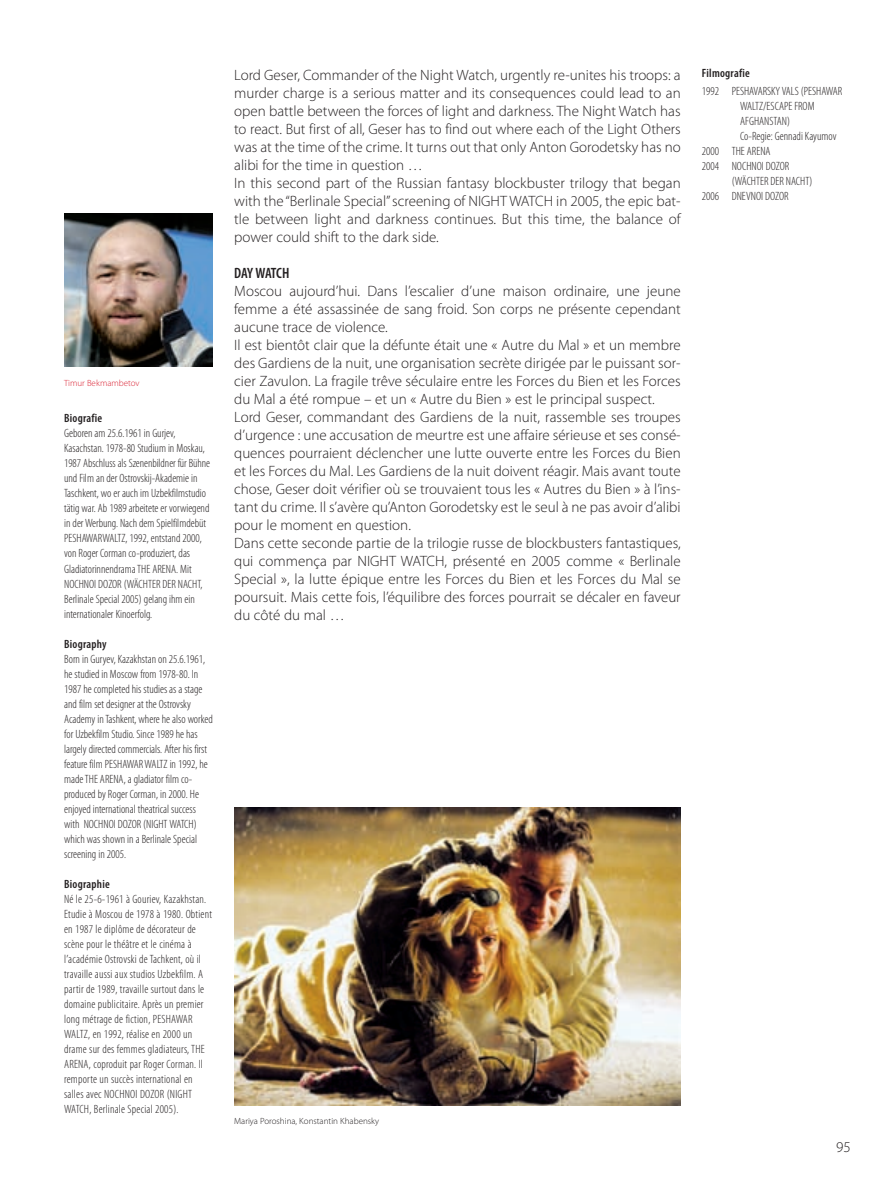
<style>
.page{position:relative;width:893px;height:1191px;background:#fff}
.page>*{position:absolute;margin:0;border:0;box-sizing:border-box;transform-origin:0 0}
.t1{font:300 15px/18px "Myriad Pro";color:#231f20}
.t2{font:600 condensed 15px "Myriad Pro";letter-spacing:-.025em;color:#231f20}
.t3{font:300 condensed 12px/15px "Myriad Pro";color:#231f20}
.t4{font:300 condensed 12px/15px "Myriad Pro";letter-spacing:.02em;color:#231f20}
.t5{font:600 condensed 12px "Myriad Pro";letter-spacing:.02em;color:#231f20}
.t6{font:300 9px "Myriad Pro";color:#231f20}
.t7{font:300 9px "Myriad Pro";color:#da2031}
</style>
<div class="page">
<img style="left:64px;top:213px;width:149px;height:153px">
<img style="left:234px;top:807px;width:447px;height:298px">
<p class="t7" style="left:64px;top:379px;width:77px">Timur Bekmambetov</p>
<p class="t5" style="left:64px;top:414px;width:40px">Biografie</p>
<p class="t3" style="left:64px;top:427px;width:147px">Geboren am 25.6.1961 in Gurjev, Kasachstan. 1978-80 Studium in Moskau, 1987 Abschluss als Szenenbildner für Bühne und Film an der Ostrovskij-Akademie in Taschkent, wo er auch im Uzbekfilm studio tätig war. Ab 1989 arbeitete er vorwiegend in der Werbung. Nach dem Spielfilmdebüt PESHAWARWALTZ, 1992, entstand 2000, von Roger Corman co-produziert, das Gladiato rinnendrama THE ARENA. Mit NOCHNOI DOZOR (WÄCHTER DER NACHT, Berlinale Special 2005) gelang ihm ein internatio naler Kinoerfolg.</p>
<p class="t5" style="left:64px;top:639px;width:44px">Biography</p>
<p class="t3" style="left:64px;top:652px;width:150px">Born in Guryev, Kazakhstan on 25.6.1961, he studied in Moscow from 1978-80. In 1987 he completed his studies as a stage and film set designer at the Ostrovsky Academy in Tashkent, where he also worked for Uzbekfilm Studio. Since 1989 he has largely directed commercials. After his first feature film PESHAWAR WALTZ in 1992, he made THE ARENA, a gladiator film co&shy;produced by Roger Corman, in 2000. He enjoyed international theatrical success with NOCHNOI DOZOR (NIGHT WATCH) which was shown in a Berlinale Special screening in 2005.</p>
<p class="t5" style="left:64px;top:879px;width:47px">Biographie</p>
<p class="t4" style="left:64px;top:892px;width:149px">Né le 25-6-1961 à Gouriev, Kazakhstan.<br>Etudie à Moscou de 1978 à 1980. Obtient en 1987 le diplôme de décorateur de scène pour le théâtre et le cinéma à l’académie Ostrovski de Tachkent, où il travaille aussi aux studios Uzbekfilm. A partir de 1989, travaille surtout dans le domaine publicitaire. Après un premier long métrage de fiction, PESHAWAR WALTZ, en 1992, réalise en 2000 un drame sur des femmes gladiateurs, THE ARENA, coproduit par Roger Corman. Il remporte un succès international en salles avec NOCHNOI DOZOR (NIGHT WATCH, Berlinale Special 2005).</p>
<p class="t1" style="left:234px;top:67px;width:448px">Lord Geser, Commander of the Night Watch, urgently re-unites his troops: a murder charge is a serious matter and its consequences could lead to an open battle between the forces of light and darkness. The Night Watch has to react. But first of all, Geser has to find out where each of the Light Others was at the time of the crime. It turns out that only Anton Gorodetsky has no alibi for the time in question …<br>In this second part of the Russian fantasy blockbuster trilogy that began with the “Berlinale Special” screening of NIGHT WATCH in 2005, the epic bat&shy;tle between light and darkness continues. But this time, the balance of power could shift to the dark side.</p>
<p class="t2" style="left:234px;top:267px;width:57px">DAY WATCH</p>
<p class="t1" style="left:234px;top:283px;width:448px">Moscou aujourd’hui. Dans l’escalier d’une maison ordinaire, une jeune femme a été assassinée de sang froid. Son corps ne présente cependant aucune trace de violence.<br>Il est bientôt clair que la défunte était une « Autre du Mal » et un membre des Gardiens de la nuit, une organisation secrète dirigée par le puissant sor&shy;cier Zavulon. La fragile trêve séculaire entre les Forces du Bien et les Forces du Mal a été rompue – et un « Autre du Bien » est le principal suspect.<br>Lord Geser, commandant des Gardiens de la nuit, rassemble ses troupes d’urgence : une accusation de meurtre est une affaire sérieuse et ses consé&shy;quences pourraient déclencher une lutte ouverte entre les Forces du Bien et les Forces du Mal. Les Gardiens de la nuit doivent réagir. Mais avant toute chose, Geser doit vérifier où se trouvaient tous les « Autres du Bien » à l’ins&shy;tant du crime. Il s’avère qu’Anton Gorodetsky est le seul à ne pas avoir d’alibi pour le moment en question.<br>Dans cette seconde partie de la trilogie russe de blockbusters fantastiques, qui commença par NIGHT WATCH, présenté en 2005 comme « Berlinale Special », la lutte épique entre les Forces du Bien et les Forces du Mal se poursuit. Mais cette fois, l’équilibre des forces pourrait se décaler en faveur du côté du mal …</p>
<p class="t5" style="left:702px;top:69px;width:49px">Filmografie</p>
<p class="t3" style="left:702px;top:85px;width:142px">1992 PESHAVARSKY VALS (PESHAWAR</p>
<p class="t3" style="left:740px;top:100px;width:76px">WALTZ/ESCAPE FROM</p>
<p class="t3" style="left:740px;top:115px;width:51px">AFGHANSTAN)</p>
<p class="t3" style="left:740px;top:130px;width:98px">Co-Regie: Gennadi Kayumov</p>
<p class="t3" style="left:702px;top:145px;width:70px">2000 THE ARENA</p>
<p class="t3" style="left:702px;top:160px;width:89px">2004 NOCHNOI DOZOR</p>
<p class="t3" style="left:732px;top:175px;width:82px">(WÄCHTER DER NACHT)</p>
<p class="t3" style="left:702px;top:190px;width:88px">2006 DNEVNOI DOZOR</p>
<p class="t6" style="left:234px;top:1117px;width:146px">Mariya Poroshina, Konstantin Khabensky</p>
<p class="t1" style="left:836px;top:1139px;width:16px">95</p>
</div>
